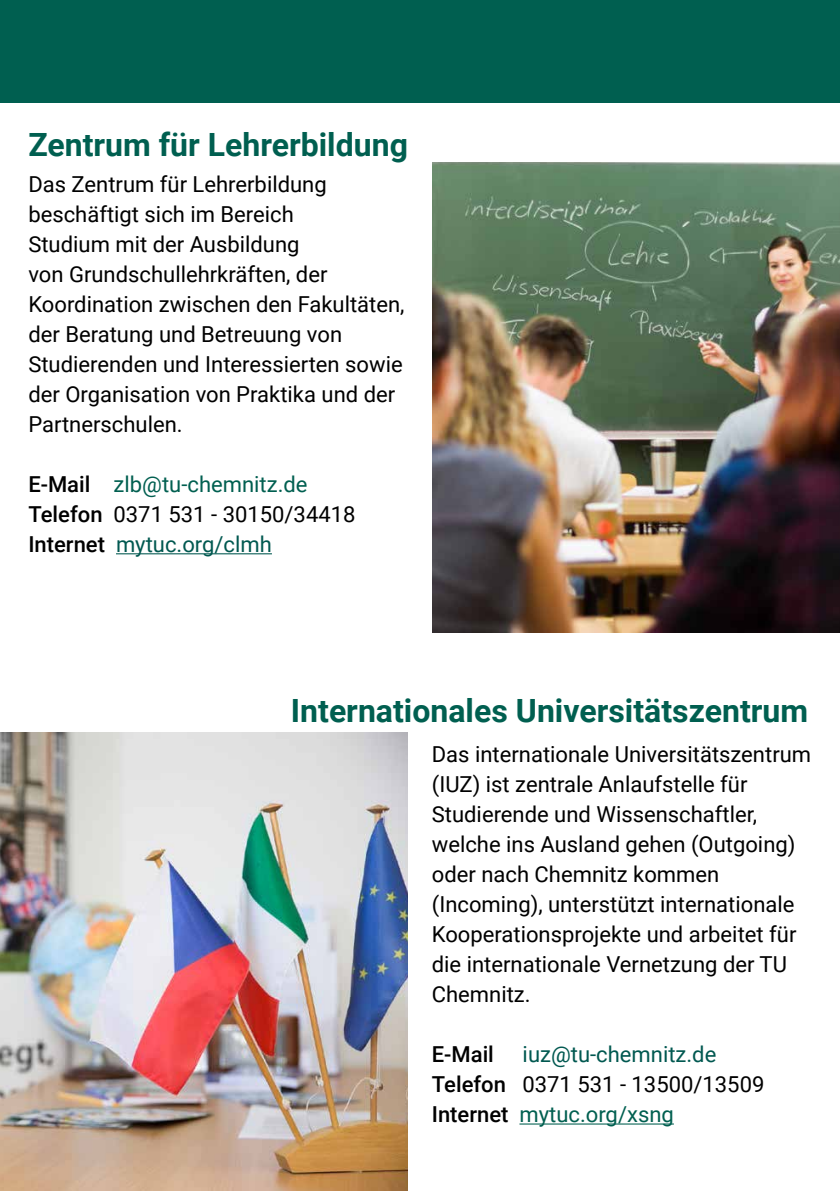
<style>
.page{position:relative;width:840px;height:1191px;background:#fff}
.page>*{position:absolute;margin:0;border:0;box-sizing:border-box;transform-origin:0 0}
.t1{font:700 32px "Roboto";color:#005f50}
.t2{font:22px/30px "Roboto";color:#000}
.t3{font:500 22px/30px "Roboto";color:#000}
.s1{color:#fff}
.s2{font-weight:400;color:#005f50}
.s3{font-weight:400}
.s4{font-weight:400;color:#005850}
</style>
<div class="page">
<div style="left:0;top:0;width:839px;height:103px;background:#005f50"></div>
<hr style="left:116px;top:553px;width:156px;height:1px;background:#005850">
<img style="left:0;top:732px;width:407px;height:459px">
<img style="left:432px;top:162px;width:407px;height:470px">
<hr style="left:519px;top:1123px;width:154px;height:1px;background:#005f50">
<h1 class="t1" style="left:28px;top:122px;width:381px">Zentrum für Lehrerbildung</h1>
<p class="t2" style="left:28px;top:168px;width:377px">Das Zentrum für Lehrerbildung beschäftigt sich im Bereich<br>Studium mit der Ausbildung<br>von Grundschullehrkräften, der<br>Koordination zwischen den Fakultäten, der Beratung und Betreuung von<br>Studierenden und Interessierten sowie der Organisation von Praktika und der<br>Partnerschulen.</p>
<p class="t3" style="left:28px;top:468px;width:328px">E-Mail<span class="s1">n</span> <span class="s2">zlb@tu-chemnitz.de<br></span>Telefon <span class="s3">0371 531 - 30150/34418<br></span>Internet <span class="s4">mytuc.org/clmh</span></p>
<h1 class="t1" style="left:291px;top:688px;width:518px">Internationales Universitätszentrum</h1>
<p class="t2" style="left:431px;top:738px;width:380px">Das internationale Universitätszentrum (IUZ) ist zentrale Anlaufstelle für Studierende und Wissenschaftler, welche ins Ausland gehen (Outgoing) oder nach Chemnitz kommen (Incoming), unterstützt internationale Kooperationsprojekte und arbeitet für die internationale Vernetzung der TU Chemnitz.</p>
<p class="t3" style="left:431px;top:1038px;width:334px">E-Mail<span class="s1">n</span> <span class="s4">iuz@tu-chemnitz.de<br></span>Telefon <span class="s3">0371 531 - 13500/13509<br></span>Internet <span class="s2">mytuc.org/xsng</span></p>
</div>
